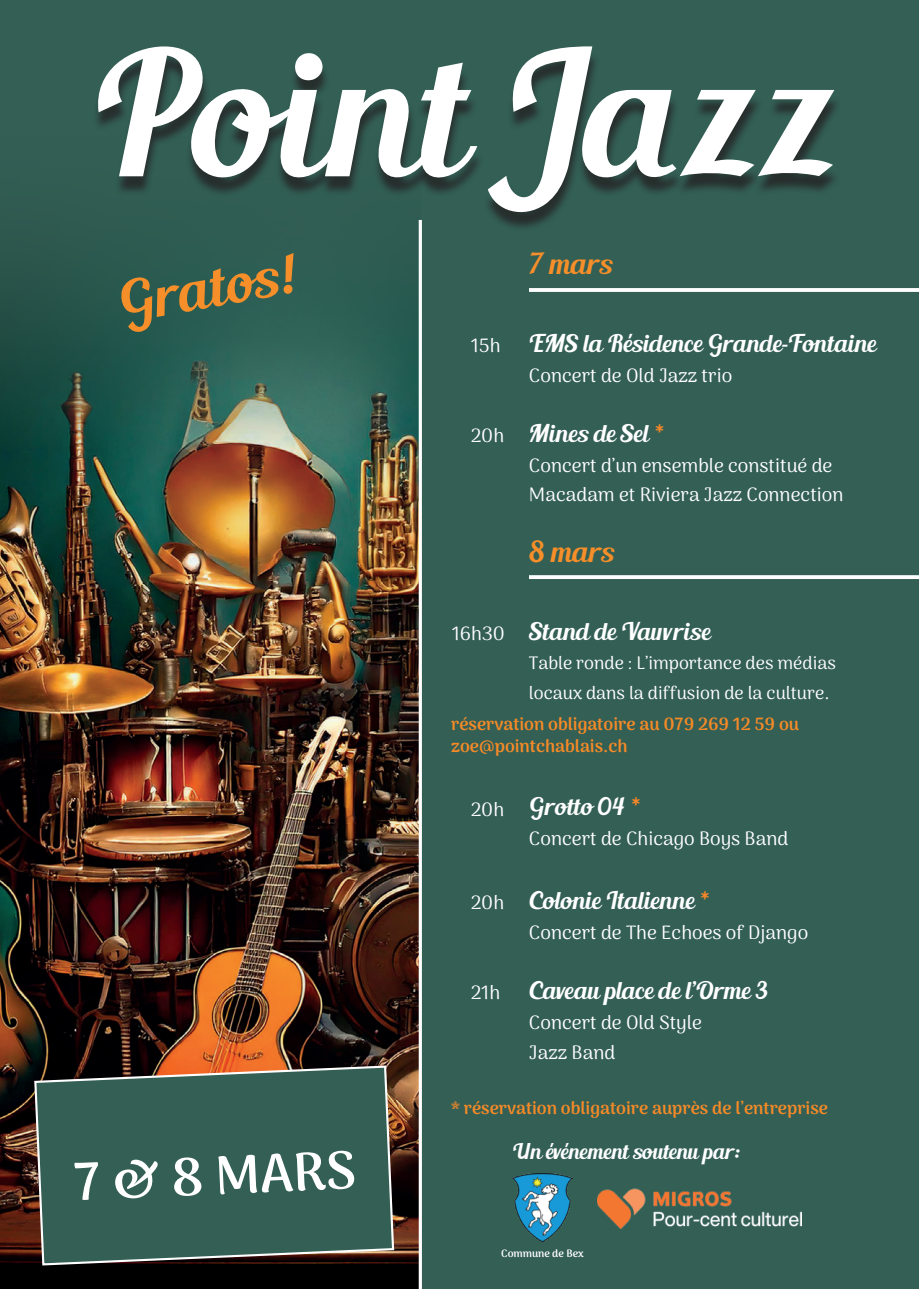
<style>
.page{position:relative;width:919px;height:1289px;background:#fff}
.page>*{position:absolute;margin:0;border:0;box-sizing:border-box;transform-origin:0 0}
.t1{font:172.65px "Blenda Script";color:#fff}
.t2{font:55.95px "Blenda Script";color:#f68e29}
.t3{font:700 53.1px "Arima Madurai";color:#fff}
.t4{font:28.95px "Blenda Script";color:#f68e29}
.t5{font:24.15px "Blenda Script";color:#fff}
.t6{font:21.3px "Blenda Script";color:#fff}
.t7{font:19.35px/29.8px "Arima Madurai";color:#fff}
.t8{font:18px/29.8px "Arima Madurai";color:#fff}
.t9{font:700 17.7px/21.9px "Arima Madurai";color:#f68a27}
.t10{font:700 10.65px "Arima Madurai";color:#fff}
.s1{font-family:"Arima Madurai";font-size:19.35px}
.s2{color:#f58729}
.s3{font-size:19.35px}
</style>
<div class="page">
<div style="left:0;top:0;width:918px;height:1288px;background:#335f55"></div>
<img style="left:0;top:262px;width:418px;height:1026px">
<img style="left:597px;top:1188px;width:204px;height:39px">
<img style="left:512px;top:1173px;width:60px;height:68px">
<svg style="left:33px;top:1064px;width:362px;height:202px"></svg>
<div style="left:92px;top:52px;width:749px;height:180px;background:#231f20;opacity:.75"></div>
<hr style="left:529px;top:288px;width:389px;height:4px;background:#fff">
<svg style="left:529px;top:575px;width:389px;height:4px;background:#f6f8f7"></svg>
<svg style="left:418px;top:220px;width:4px;height:1068px;background:#d9d8d5"></svg>
<h1 class="t1" style="left:88px;top:4px;width:744px">Point Jazz</h1>
<h2 class="t2" style="left:112px;top:268px;width:181px;rotate:-10deg">Gratos!</h2>
<h3 class="t3" style="left:72px;top:1142px;width:284px;rotate:-2deg">7 &amp; 8 MARS</h3>
<p class="t7" style="left:470px;top:331px;width:31px">15h</p>
<h3 class="t4" style="left:529px;top:245px;width:85px">7 mars</h3>
<p class="t5" style="left:529px;top:327px;width:348px">EMS la Résidence Grande-Fontaine</p>
<p class="t7" style="left:529px;top:360px;width:205px">Concert de Old Jazz trio</p>
<p class="t5" style="left:470px;top:417px;width:194px"><span class="s1">20h</span> Mines de Sel <span class="s2">*</span></p>
<p class="t7" style="left:529px;top:450px;width:316px">Concert d’un ensemble constitué de<br>Macadam et Riviera Jazz Connection</p>
<h3 class="t4" style="left:529px;top:532px;width:86px">8 mars</h3>
<p class="t5" style="left:451px;top:615px;width:260px"><span class="s1">16h30</span> Stand de Vauvrise</p>
<p class="t8" style="left:529px;top:649px;width:308px">Table ronde : L’importance des médias locaux dans la diffusion de la culture<span class="s3">.</span></p>
<p class="t9" style="left:451px;top:713px;width:349px">réservation obligatoire au 079 269 12 59 ou zoe@pointchablais.ch</p>
<p class="t5" style="left:470px;top:791px;width:170px"><span class="s1">20h</span> Grotto 04 <span class="s2">*</span></p>
<p class="t7" style="left:529px;top:824px;width:261px">Concert de Chicago Boys Band</p>
<p class="t5" style="left:470px;top:884px;width:239px"><span class="s1">20h</span> Colonie Italienne <span class="s2">*</span></p>
<p class="t7" style="left:529px;top:917px;width:281px">Concert de The Echoes of Django</p>
<p class="t5" style="left:470px;top:975px;width:298px"><span class="s1">21h</span> Caveau place de l’Orme 3</p>
<p class="t7" style="left:529px;top:1008px;width:174px">Concert de Old Style<br>Jazz Band</p>
<p class="t9" style="left:451px;top:1097px;width:378px">* réservation obligatoire auprès de l’entreprise</p>
<p class="t6" style="left:512px;top:1137px;width:230px">Un événement soutenu par:</p>
<p class="t10" style="left:501px;top:1245px;width:84px">Commune de Bex</p>
</div>
